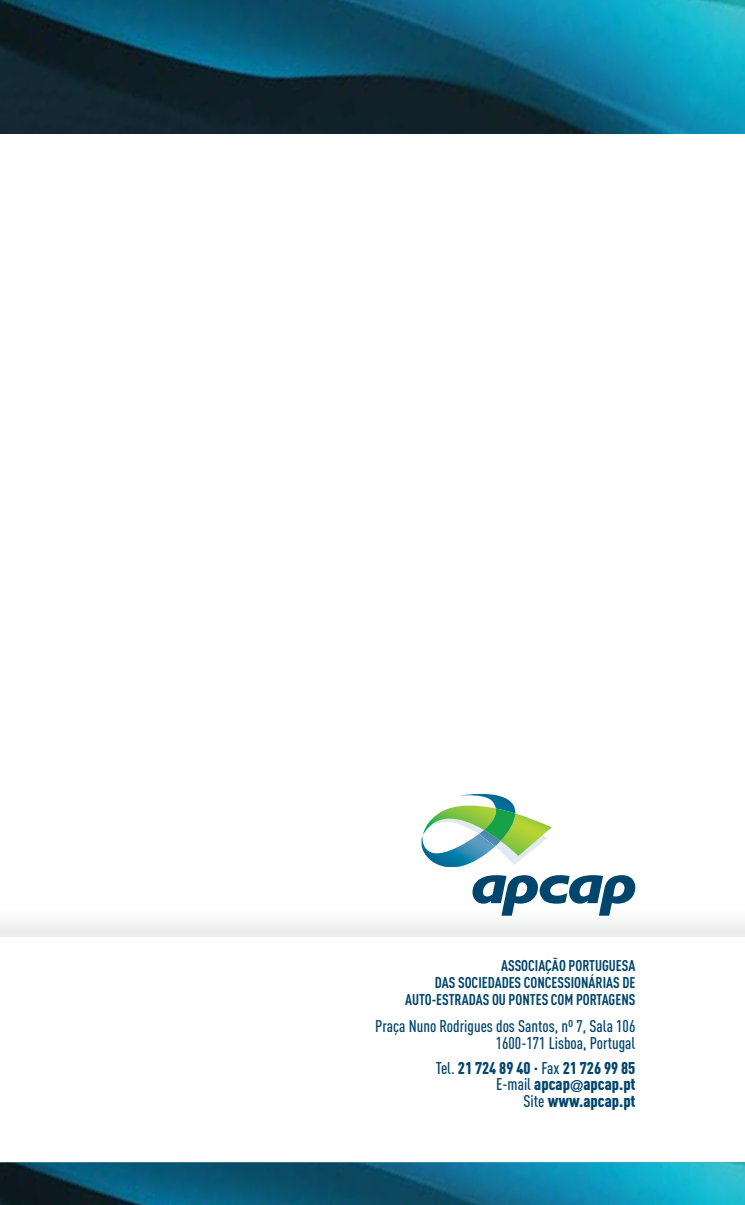
<style>
.page{position:relative;width:745px;height:1205px;background:#fff}
.page>*{position:absolute;margin:0;border:0;box-sizing:border-box;transform-origin:0 0}
.t1{font:500 16.75px/16.8px "DIN Cond";color:#00456c;text-align:right}
.t2{font:900 16.75px/16.8px "DIN Cond";color:#00456c;text-align:right}
.t3{font:700 15.5px/16.8px "DIN Cond";color:#00456c;text-align:right}
.s1{font-weight:500}
.s2{font-family:"DIN Engschrift";font-weight:400}
</style>
<div class="page">
<img style="left:0;top:0;width:744px;height:133px">
<img style="left:0;top:1162px;width:744px;height:43px">
<svg style="left:421px;top:794px;width:130px;height:73px"></svg>
<svg style="left:472px;top:875px;width:163px;height:32px"></svg>
<div style="left:0;top:907px;width:744px;height:29px;background:#f5f6f6"></div>
<p class="t3" style="left:405px;top:956px;width:231px">ASSOCIAÇÃO PORTUGUESA<br>DAS SOCIEDADES CONCESSIONÁRIAS DE<br>AUTO-ESTRADAS OU PONTES COM PORTAGENS</p>
<p class="t1" style="left:375px;top:1017px;width:261px">Praça Nuno Rodrigues dos Santos, nº 7, Sala 106<br>1600-171 Lisboa, Portugal</p>
<p class="t2" style="left:435px;top:1059px;width:201px"><span class="s1">Tel.</span> 21 724 89 40 <span class="s1">· Fax</span> 21 726 99 85<br><span class="s1">E-mail</span> apcap<span class="s2">@</span>apcap.pt<br><span class="s1">Site</span> www.apcap.pt</p>
</div>
